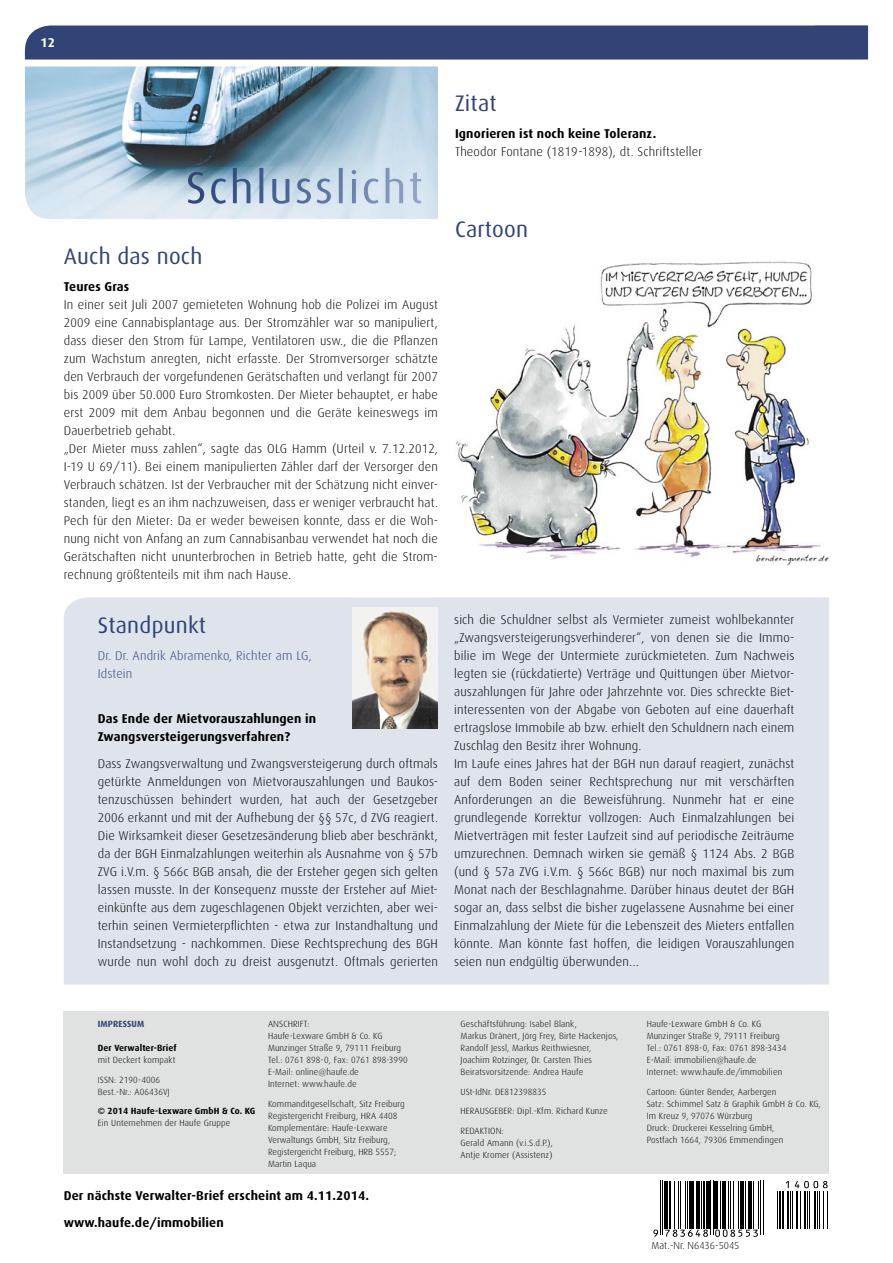
<style>
.page{position:relative;width:893px;height:1263px;background:#fff}
.page>*{position:absolute;margin:0;border:0;box-sizing:border-box;transform-origin:0 0}
.t1{font:22.5px "Dax";letter-spacing:.01em;color:#314475}
.t2{font:300 12.75px/18px "Dax";letter-spacing:.01em;color:#000}
.t3{font:700 12.75px/18px "Dax";letter-spacing:.01em;color:#000}
.t4{font:300 12.75px/18px "Dax";letter-spacing:.01em;color:#314475}
.t5{font:700 12.75px "Dax";color:#fff}
.t6{font:300 10.2px "Dax";color:#000}
.t7{font:300 9px/12px "Dax";letter-spacing:.01em;color:#000}
.t8{font:700 9px "Dax";letter-spacing:.01em;color:#000}
.t9{font:700 9px "Dax";letter-spacing:.01em;color:#314475}
</style>
<div class="page">
<div style="left:64px;top:597px;width:765px;height:387px;background:#dee3ec"></div>
<hr style="left:660px;top:1181px;width:1px;height:54px;background:#000">
<hr style="left:662px;top:1181px;width:1px;height:54px;background:#000">
<hr style="left:665px;top:1181px;width:3px;height:47px;background:#000">
<hr style="left:669px;top:1181px;width:2px;height:47px;background:#000">
<hr style="left:674px;top:1181px;width:1px;height:47px;background:#000">
<hr style="left:678px;top:1181px;width:1px;height:47px;background:#000">
<hr style="left:680px;top:1181px;width:1px;height:47px;background:#000">
<hr style="left:685px;top:1181px;width:1px;height:47px;background:#000">
<hr style="left:687px;top:1181px;width:1px;height:47px;background:#000">
<hr style="left:690px;top:1181px;width:4px;height:47px;background:#000">
<hr style="left:696px;top:1181px;width:3px;height:47px;background:#000">
<hr style="left:701px;top:1181px;width:1px;height:47px;background:#000">
<hr style="left:703px;top:1181px;width:2px;height:47px;background:#000">
<hr style="left:706px;top:1181px;width:3px;height:47px;background:#000">
<hr style="left:710px;top:1181px;width:1px;height:54px;background:#000">
<hr style="left:713px;top:1181px;width:1px;height:54px;background:#000">
<hr style="left:715px;top:1181px;width:3px;height:47px;background:#000">
<hr style="left:720px;top:1181px;width:1px;height:47px;background:#000">
<hr style="left:722px;top:1181px;width:3px;height:47px;background:#000">
<hr style="left:728px;top:1181px;width:1px;height:47px;background:#000">
<hr style="left:730px;top:1181px;width:1px;height:47px;background:#000">
<hr style="left:733px;top:1181px;width:1px;height:47px;background:#000">
<hr style="left:738px;top:1181px;width:1px;height:47px;background:#000">
<hr style="left:741px;top:1181px;width:3px;height:47px;background:#000">
<hr style="left:745px;top:1181px;width:1px;height:47px;background:#000">
<hr style="left:748px;top:1181px;width:3px;height:47px;background:#000">
<hr style="left:753px;top:1181px;width:1px;height:47px;background:#000">
<hr style="left:758px;top:1181px;width:1px;height:47px;background:#000">
<hr style="left:760px;top:1181px;width:1px;height:54px;background:#000">
<hr style="left:763px;top:1181px;width:1px;height:54px;background:#000">
<hr style="left:777px;top:1191px;width:1px;height:37px;background:#000">
<hr style="left:779px;top:1191px;width:2px;height:37px;background:#000">
<hr style="left:782px;top:1191px;width:2px;height:37px;background:#000">
<hr style="left:787px;top:1191px;width:1px;height:37px;background:#000">
<hr style="left:790px;top:1191px;width:1px;height:37px;background:#000">
<hr style="left:792px;top:1191px;width:1px;height:37px;background:#000">
<hr style="left:796px;top:1191px;width:2px;height:37px;background:#000">
<hr style="left:800px;top:1191px;width:1px;height:37px;background:#000">
<hr style="left:804px;top:1191px;width:2px;height:37px;background:#000">
<hr style="left:807px;top:1191px;width:1px;height:37px;background:#000">
<hr style="left:809px;top:1191px;width:1px;height:37px;background:#000">
<hr style="left:814px;top:1191px;width:2px;height:37px;background:#000">
<hr style="left:817px;top:1191px;width:1px;height:37px;background:#000">
<hr style="left:819px;top:1191px;width:1px;height:37px;background:#000">
<hr style="left:823px;top:1191px;width:1px;height:37px;background:#000">
<hr style="left:827px;top:1191px;width:1px;height:37px;background:#000">
<svg style="left:653px;top:1229px;width:5px;height:8px"></svg>
<svg style="left:665px;top:1229px;width:43px;height:8px"></svg>
<svg style="left:715px;top:1229px;width:43px;height:8px"></svg>
<svg style="left:795px;top:1181px;width:33px;height:7px"></svg>
<svg style="left:786px;top:1181px;width:3px;height:7px"></svg>
<div style="left:25px;top:26px;width:843px;height:34px;background:#314475"></div>
<div style="left:64px;top:1011px;width:765px;height:162px;background:#e0e1e1"></div>
<img style="left:25px;top:66px;width:413px;height:153px">
<img style="left:188px;top:168px;width:233px;height:36px">
<img style="left:353px;top:607px;width:85px;height:122px">
<img style="left:456px;top:261px;width:373px;height:305px">
<p class="t5" style="left:40px;top:35px;width:16px">12</p>
<h1 class="t1" style="left:455px;top:91px;width:43px">Zitat</h1>
<p class="t3" style="left:455px;top:125px;width:203px">Ignorieren ist noch keine Toleranz.</p>
<p class="t2" style="left:455px;top:143px;width:249px">Theodor Fontane (1819-1898), dt. Schriftsteller</p>
<h1 class="t1" style="left:64px;top:244px;width:140px">Auch das noch</h1>
<p class="t3" style="left:64px;top:278px;width:67px">Teures Gras</p>
<p class="t2" style="left:64px;top:296px;width:376px">In einer seit Juli 2007 gemieteten Wohnung hob die Polizei im August 2009 eine Cannabisplantage aus. Der Stromzähler war so manipuliert, dass dieser den Strom für Lampe, Ventilatoren usw., die die Pflanzen zum Wachstum anregten, nicht erfasste. Der Stromversorger schätzte den Verbrauch der vorgefundenen Gerätschaften und verlangt für 2007 bis 2009 über 50.000 Euro Stromkosten. Der Mieter behauptet, er habe erst 2009 mit dem Anbau begonnen und die Geräte keineswegs im Dauerbetrieb gehabt.<br>„Der Mieter muss zahlen“, sagte das OLG Hamm (Urteil v. 7.12.2012, I-19 U 69/11). Bei einem manipulierten Zähler darf der Versorger den Verbrauch schätzen. Ist der Verbraucher mit der Schätzung nicht einver&shy;standen, liegt es an ihm nachzuweisen, dass er weniger verbraucht hat.<br>Pech für den Mieter: Da er weder beweisen konnte, dass er die Woh&shy;nung nicht von Anfang an zum Cannabisanbau verwendet hat noch die Gerätschaften nicht ununterbrochen in Betrieb hatte, geht die Strom&shy;rechnung größtenteils mit ihm nach Hause.</p>
<h1 class="t1" style="left:98px;top:613px;width:110px">Standpunkt</h1>
<p class="t4" style="left:98px;top:647px;width:216px">Dr. Dr. Andrik Abramenko, Richter am LG,<br>Idstein</p>
<p class="t3" style="left:98px;top:710px;width:220px">Das Ende der Mietvorauszahlungen in<br>Zwangsversteigerungsverfahren?</p>
<p class="t2" style="left:98px;top:755px;width:342px;text-align:justify">Dass Zwangsverwaltung und Zwangsversteigerung durch oftmals getürkte Anmeldungen von Mietvorauszahlungen und Baukos&shy;tenzuschüssen behindert wurden, hat auch der Gesetzgeber 2006 erkannt und mit der Aufhebung der §§ 57c, d ZVG reagiert.<br>Die Wirksamkeit dieser Gesetzesänderung blieb aber beschränkt, da der BGH Einmalzahlungen weiterhin als Ausnahme von § 57b ZVG i.V.m. § 566c BGB ansah, die der Ersteher gegen sich gelten lassen musste. In der Konsequenz musste der Ersteher auf Miet&shy;einkünfte aus dem zugeschlagenen Objekt verzichten, aber wei&shy;terhin seinen Vermieterpflichten - etwa zur Instandhaltung und Instandsetzung - nachkommen. Diese Rechtsprechung des BGH wurde nun wohl doch zu dreist ausgenutzt. Oftmals gerierten</p>
<h1 class="t1" style="left:455px;top:217px;width:75px">Cartoon</h1>
<p class="t2" style="left:454px;top:611px;width:342px">sich die Schuldner selbst als Vermieter zumeist wohlbekannter „Zwangsversteigerungsverhinderer“, von denen sie die Immo&shy;bilie im Wege der Untermiete zurückmieteten. Zum Nachweis legten sie (rückdatierte) Verträge und Quittungen über Mietvor&shy;auszahlungen für Jahre oder Jahrzehnte vor. Dies schreckte Biet&shy;interessenten von der Abgabe von Geboten auf eine dauerhaft ertragslose Immobile ab bzw. erhielt den Schuldnern nach einem Zuschlag den Besitz ihrer Wohnung.<br>Im Laufe eines Jahres hat der BGH nun darauf reagiert, zunächst auf dem Boden seiner Rechtsprechung nur mit verschärften Anforderungen an die Beweisführung. Nunmehr hat er eine grundlegende Korrektur vollzogen: Auch Einmalzahlungen bei Mietverträgen mit fester Laufzeit sind auf periodische Zeiträume umzurechnen. Demnach wirken sie gemäß § 1124 Abs. 2 BGB (und § 57a ZVG i.V.m. § 566c BGB) nur noch maximal bis zum Monat nach der Beschlagnahme. Darüber hinaus deutet der BGH sogar an, dass selbst die bisher zugelassene Ausnahme bei einer Einmalzahlung der Miete für die Lebenszeit des Mieters entfallen könnte. Man könnte fast hoffen, die leidigen Vorauszahlungen seien nun endgültig überwunden…</p>
<p class="t9" style="left:98px;top:1019px;width:48px">IMPRESSUM</p>
<p class="t8" style="left:98px;top:1043px;width:80px">Der Verwalter-Brief</p>
<p class="t7" style="left:98px;top:1050px;width:79px;line-height:19.5px">mit Deckert kompakt<br>ISSN: 2190-4006</p>
<p class="t7" style="left:98px;top:1085px;width:74px">Best.-Nr.: A06436VJ</p>
<p class="t8" style="left:98px;top:1106px;width:159px">© 2014 Haufe-Lexware GmbH &amp; Co. KG</p>
<p class="t7" style="left:98px;top:1117px;width:134px">Ein Unternehmen der Haufe Gruppe</p>
<p class="t7" style="left:268px;top:1018px;width:141px">ANSCHRIFT:<br>Haufe-Lexware GmbH &amp; Co. KG<br>Munzinger Straße 9, 79111 Freiburg<br>Tel.: 0761 898-0, Fax: 0761 898-3990<br>E-Mail: online@haufe.de<br>Internet: www.haufe.de</p>
<p class="t7" style="left:268px;top:1097px;width:138px">Kommanditgesellschaft, Sitz Freiburg<br>Registergericht Freiburg, HRA 4408<br>Komplementäre: Haufe-Lexware<br>Verwaltungs GmbH, Sitz Freiburg,<br>Registergericht Freiburg, HRB 5557;<br>Martin Laqua</p>
<p class="t3" style="left:64px;top:1187px;width:307px">Der nächste Verwalter-Brief erscheint am 4.11.2014.</p>
<p class="t3" style="left:64px;top:1214px;width:162px">www.haufe.de/immobilien</p>
<p class="t7" style="left:461px;top:1018px;width:159px">Geschäftsführung: Isabel Blank,<br>Markus Dränert, Jörg Frey, Birte Hackenjos, Randolf Jessl, Markus Reith wiesner, Joachim Rotzinger, Dr. Carsten Thies Beiratsvorsitzende: Andrea Haufe</p>
<p class="t7" style="left:461px;top:1082px;width:149px;line-height:19.5px">USt-IdNr. DE812398835<br>HERAUSGEBER: Dipl.-Kfm. Richard Kunze<br>REDAKTION:</p>
<p class="t7" style="left:461px;top:1136px;width:94px">Gerald Amann (v.i.S.d.P.),<br>Antje Kromer (Assistenz)</p>
<p class="t7" style="left:647px;top:1018px;width:141px">Haufe-Lexware GmbH &amp; Co. KG Munzinger Straße 9, 79111 Freiburg Tel.: 0761 898-0, Fax: 0761 898-3434<br>E-Mail: immobilien@haufe.de Internet: www.haufe.de/immobilien</p>
<p class="t7" style="left:647px;top:1085px;width:176px">Cartoon: Günter Bender, Aarbergen<br>Satz: Schimmel Satz &amp; Graphik GmbH &amp; Co. KG, Im Kreuz 9, 97076 Würzburg<br>Druck: Druckerei Kesselring GmbH,<br>Postfach 1664, 79306 Emmendingen</p>
<p class="t6" style="left:651px;top:1240px;width:90px">Mat.-Nr. N6436-5045</p>
</div>
